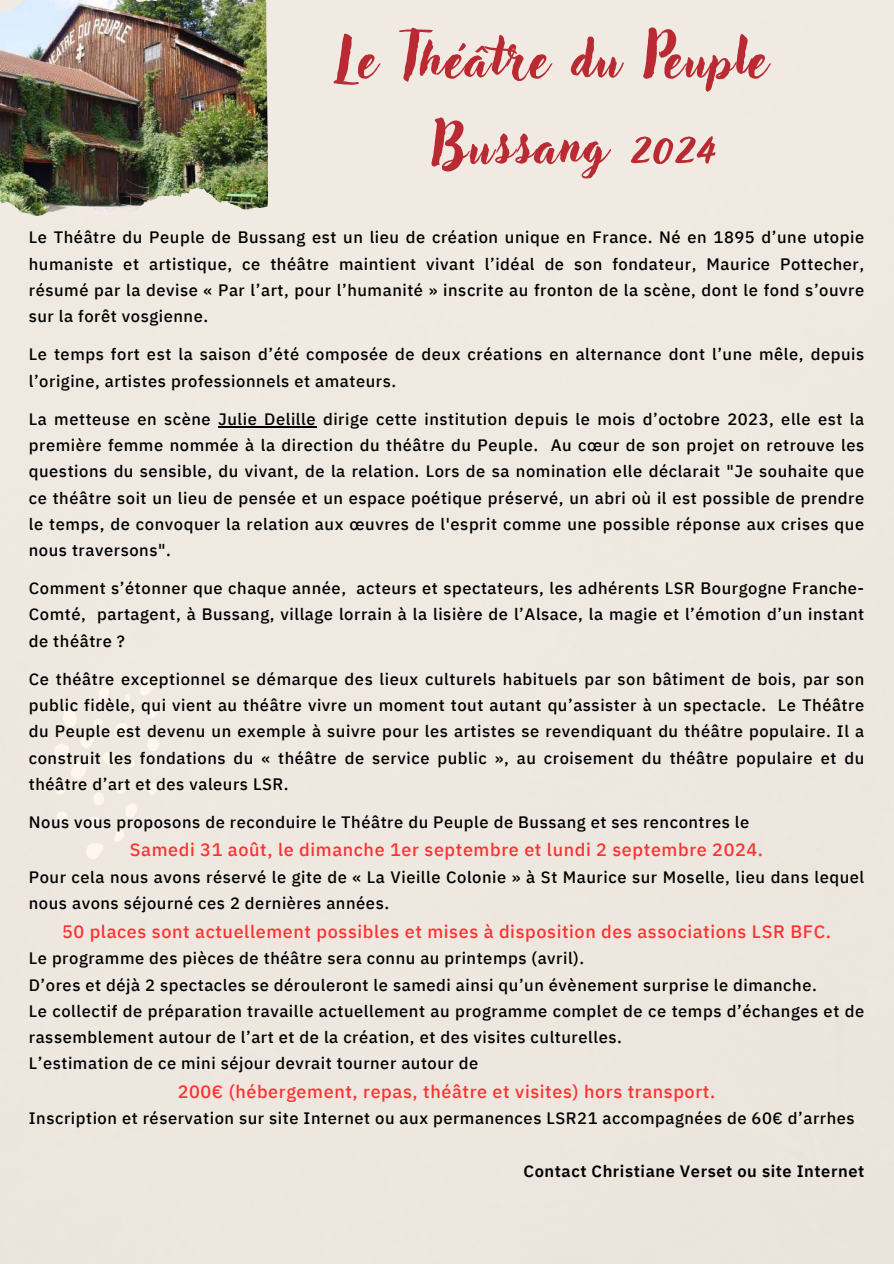
<style>
.page{position:relative;width:894px;height:1264px;background:#fff}
.page>*{position:absolute;margin:0;border:0;box-sizing:border-box;transform-origin:0 0}
.t1{font:52.35px/86.7px "Adlery Pro";letter-spacing:.035em;color:#b92a33}
.t2{font:500 18px "IBM Plex Sans Thai";letter-spacing:.035em;color:#ff3131}
.t3{font:500 16.5px/26.2px "IBM Plex Sans Thai";letter-spacing:.035em;color:#000;text-align:justify}
.t4{font:600 16.5px "IBM Plex Sans Thai";letter-spacing:.035em;color:#000}
</style>
<div class="page">
<div style="left:0;top:0;width:893px;height:1263px;background:#efe8e0"></div>
<svg style="left:37px;top:663px;width:139px;height:205px;background:#f0e9e1"></svg>
<hr style="left:218px;top:426px;width:98px;height:1px;background:#000">
<img style="left:55px;top:0;width:213px;height:190px">
<h1 class="t1" style="left:432px;top:20px;width:336px;text-indent:-95px">Le Théâtre du Peuple<br>Bussang 2024</h1>
<p class="t3" style="left:29px;top:224px;width:836px">Le Théâtre du Peuple de Bussang est un lieu de création unique en France. Né en 1895 d’une utopie humaniste et artistique, ce théâtre maintient vivant l’idéal de son fondateur, Maurice Pottecher, résumé par la devise « Par l’art, pour l’humanité » inscrite au fronton de la scène, dont le fond s’ouvre sur la forêt vosgienne.</p>
<p class="t3" style="left:29px;top:341px;width:836px">Le temps fort est la saison d’été composée de deux créations en alternance dont l’une mêle, depuis l’origine, artistes professionnels et amateurs.</p>
<p class="t3" style="left:29px;top:406px;width:836px">La metteuse en scène Julie Delille dirige cette institution depuis le mois d’octobre 2023, elle est la première femme nommée à la direction du théâtre du Peuple. Au cœur de son projet on retrouve les questions du sensible, du vivant, de la relation. Lors de sa nomination elle déclarait "Je souhaite que ce théâtre soit un lieu de pensée et un espace poétique préservé, un abri où il est possible de prendre le temps, de convoquer la relation aux œuvres de l'esprit comme une possible réponse aux crises que nous traversons".</p>
<p class="t3" style="left:29px;top:575px;width:836px">Comment s’étonner que chaque année, acteurs et spectateurs, les adhérents LSR Bourgogne Franche-Comté, partagent, à Bussang, village lorrain à la lisière de l’Alsace, la magie et l’émotion d’un instant de théâtre ?</p>
<p class="t3" style="left:29px;top:666px;width:836px">Ce théâtre exceptionnel se démarque des lieux culturels habituels par son bâtiment de bois, par son public fidèle, qui vient au théâtre vivre un moment tout autant qu’assister à un spectacle. Le Théâtre du Peuple est devenu un exemple à suivre pour les artistes se revendiquant du théâtre populaire. Il a construit les fondations du « théâtre de service public », au croisement du théâtre populaire et du théâtre d’art et des valeurs LSR.</p>
<p class="t3" style="left:29px;top:809px;width:721px">Nous vous proposons de reconduire le Théâtre du Peuple de Bussang et ses rencontres le</p>
<p class="t2" style="left:130px;top:839px;width:634px">Samedi 31 août, le dimanche 1er septembre et lundi 2 septembre 2024.</p>
<p class="t3" style="left:29px;top:864px;width:836px">Pour cela nous avons réservé le gite de « La Vieille Colonie » à St Maurice sur Moselle, lieu dans lequel nous avons séjourné ces 2 dernières années.</p>
<p class="t2" style="left:62px;top:920px;width:770px">50 places sont actuellement possibles et mises à disposition des associations LSR BFC.</p>
<p class="t3" style="left:29px;top:945px;width:836px;text-align:left">Le programme des pièces de théâtre sera connu au printemps (avril).<br>D’ores et déjà 2 spectacles se dérouleront le samedi ainsi qu’un évènement surprise le dimanche.<br>Le collectif de préparation travaille actuellement au programme complet de ce temps d’échanges et de rassemblement autour de l’art et de la création, et des visites culturelles.<br>L’estimation de ce mini séjour devrait tourner autour de</p>
<p class="t2" style="left:178px;top:1080px;width:539px">200€ (hébergement, repas, théâtre et visites) hors transport.</p>
<p class="t3" style="left:29px;top:1105px;width:827px">Inscription et réservation sur site Internet ou aux permanences LSR21 accompagnées de 60€ d’arrhes</p>
<p class="t4" style="left:523px;top:1161px;width:342px">Contact Christiane Verset ou site Internet</p>
</div>
